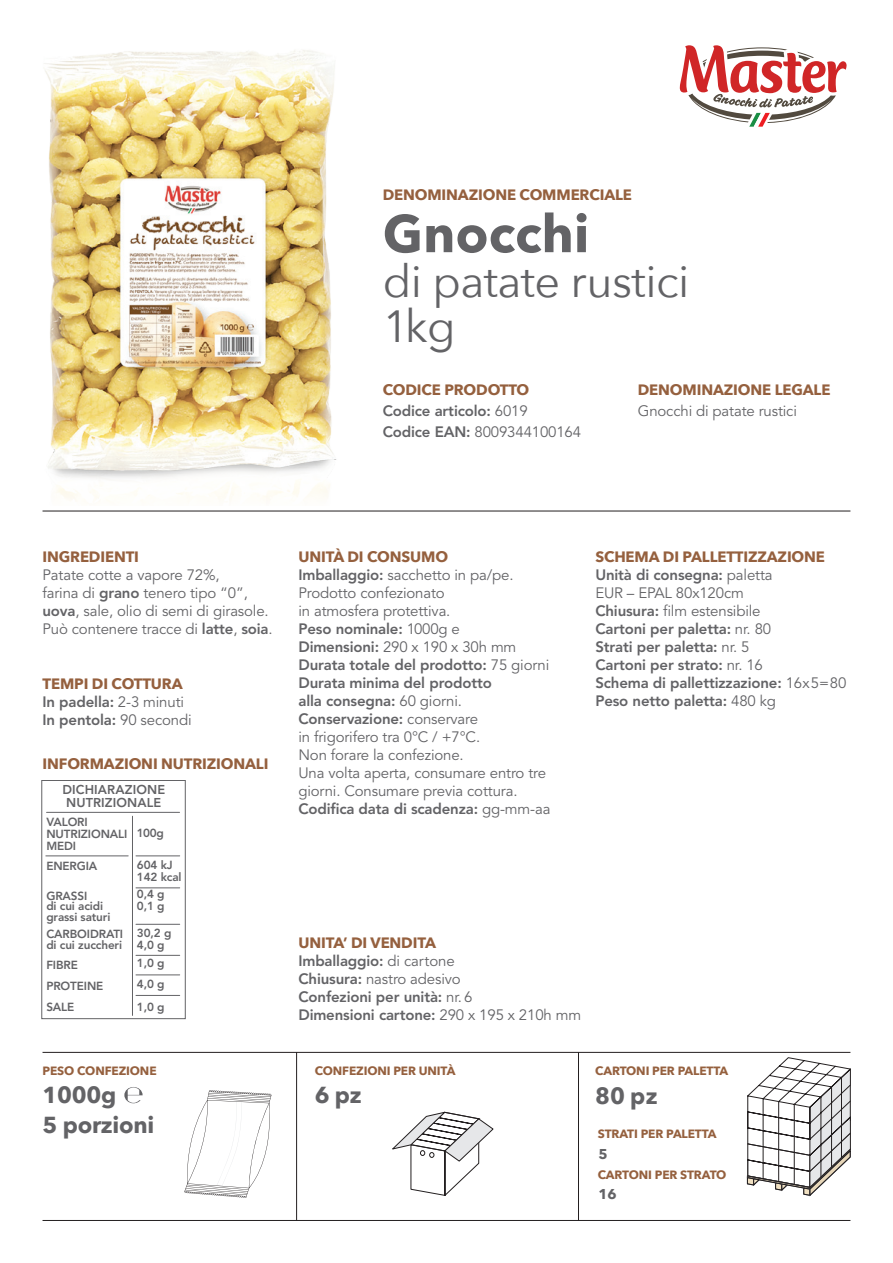
<style>
.page{position:relative;width:893px;height:1263px;background:#fff}
.page>*{position:absolute;margin:0;border:0;box-sizing:border-box;transform-origin:0 0}
.t1{font:700 52.5px "Avenir Next";color:#636366}
.t2{font:45px/45px "Avenir Next";letter-spacing:-.01em;color:#636366}
.t3{font:700 23.1px/30.3px "Avenir Next";letter-spacing:-.01em;color:#636366}
.t4{font:15px/18px "Avenir";letter-spacing:-.01em;color:#636366}
.t5{font:800 15px/18px "Avenir";letter-spacing:-.01em;color:#636366}
.t6{font:700 15px "Avenir Next";letter-spacing:-.01em;color:#95603e}
.t7{font:700 14.25px "Avenir Next";color:#636366}
.t8{font:800 12.75px/13.5px "Avenir";letter-spacing:.01em;color:#636366}
.t9{font:700 12px "Avenir Next";letter-spacing:-.01em;color:#95603e}
.t10{font:800 11.7px/12px "Avenir";letter-spacing:-.01em;color:#636366}
.s1{font-weight:400}
.s2{font-weight:800}
</style>
<div class="page">
<hr style="left:43px;top:511px;width:807px;height:1px;background:#231f20">
<svg style="left:124px;top:1087px;width:19px;height:16px"></svg>
<hr style="left:43px;top:1052px;width:807px;height:1px;background:#231f20">
<hr style="left:43px;top:1220px;width:807px;height:1px;background:#231f20">
<hr style="left:296px;top:1052px;width:1px;height:168px;background:#231f20">
<hr style="left:578px;top:1052px;width:1px;height:168px;background:#231f20">
<svg style="left:679px;top:45px;width:168px;height:82px"></svg>
<svg style="left:184px;top:1090px;width:87px;height:108px"></svg>
<svg style="left:392px;top:1111px;width:102px;height:85px"></svg>
<svg style="left:747px;top:1057px;width:104px;height:139px"></svg>
<hr style="left:850px;top:1085px;width:1px;height:36px;background:#231f20">
<hr style="left:136px;top:955px;width:44px;height:1px;background:#636366">
<hr style="left:136px;top:974px;width:44px;height:1px;background:#636366">
<hr style="left:136px;top:995px;width:44px;height:1px;background:#636366">
<hr style="left:46px;top:855px;width:82px;height:1px;background:#636366">
<hr style="left:136px;top:855px;width:44px;height:1px;background:#636366">
<hr style="left:47px;top:812px;width:133px;height:1px;background:#636366">
<hr style="left:136px;top:887px;width:44px;height:1px;background:#636366">
<hr style="left:132px;top:816px;width:1px;height:199px;background:#636366">
<hr style="left:136px;top:924px;width:44px;height:1px;background:#636366">
<div style="left:41px;top:780px;width:145px;height:239px;border:1px solid #636366"></div>
<img style="left:44px;top:50px;width:293px;height:450px">
<p class="t6" style="left:383px;top:181px;width:251px">DENOMINAZIONE COMMERCIALE</p>
<h1 class="t1" style="left:383px;top:188px;width:208px">GNOCCHI</h1>
<h2 class="t2" style="left:383px;top:257px;width:308px">di patate rustici<br>1kg</h2>
<p class="t6" style="left:383px;top:377px;width:148px">CODICE PRODOTTO</p>
<p class="t5" style="left:383px;top:400px;width:200px;line-height:21px">Codice articolo: <span class="s1">6019<br></span>Codice EAN: <span class="s1">8009344100164</span></p>
<p class="t6" style="left:638px;top:377px;width:194px">DENOMINAZIONE LEGALE</p>
<p class="t4" style="left:638px;top:402px;width:161px">Gnocchi di patate rustici</p>
<p class="t6" style="left:43px;top:544px;width:67px">INGREDIENTI</p>
<p class="t4" style="left:43px;top:567px;width:232px">Patate cotte a vapore 72%,<br>farina di <span class="s2">grano</span> tenero tipo “0”, <span class="s2">uova</span>, sale, olio di semi di girasole.<br>Può contenere tracce di <span class="s2">latte</span>, <span class="s2">soia</span>.</p>
<p class="t6" style="left:43px;top:670px;width:10px">TEMPI</p>
<p class="t6" style="left:92px;top:670px;width:31px">DI COTT</p>
<p class="t6" style="left:151px;top:670px;width:22px">URA</p>
<p class="t5" style="left:43px;top:692px;width:151px">In padella: <span class="s1">2-3 minuti<br></span>In pentola: <span class="s1">90 secondi</span></p>
<p class="t6" style="left:43px;top:750px;width:36px">IN FORMAZIONI</p>
<p class="t6" style="left:161px;top:750px;width:32px">NUTRIZIONALI</p>
<p class="t8" style="left:62px;top:783px;width:104px">DICHIARAZIONE<br>NUTRIZIONALE</p>
<p class="t10" style="left:46px;top:816px;width:83px">VALORI<br>NUTRIZIONALI<br>MEDI</p>
<p class="t10" style="left:46px;top:859px;width:53px">ENERGIA</p>
<p class="t10" style="left:46px;top:890px;width:66px;line-height:10.5px">GRASSI<br>di cui acidi grassi saturi</p>
<p class="t10" style="left:46px;top:929px;width:78px;line-height:10.5px">CARBOIDRATI di cui zuccheri</p>
<p class="t10" style="left:46px;top:954px;width:59px;line-height:21px">FIBRE<br>PROTEINE<br>SALE</p>
<p class="t10" style="left:137px;top:827px;width:29px">100g</p>
<p class="t10" style="left:137px;top:859px;width:46px">604 kJ<br>142 kcal</p>
<p class="t10" style="left:137px;top:888px;width:29px">0,4 g<br>0,1 g</p>
<p class="t10" style="left:137px;top:927px;width:36px">30,2 g<br>4,0 g</p>
<p class="t10" style="left:137px;top:953px;width:29px;line-height:21px">1,0 g<br>4,0 g</p>
<p class="t10" style="left:137px;top:1001px;width:29px">1,0 g</p>
<p class="t9" style="left:43px;top:1060px;width:45px">PESOCON</p>
<p class="t9" style="left:105px;top:1060px;width:16px">FEZIONE</p>
<h3 class="t3" style="left:43px;top:1079px;width:113px">1000G<br>5 PORZIONI</h3>
<p class="t6" style="left:298px;top:544px;width:81px">UNITÀ DI CON</p>
<p class="t6" style="left:402px;top:544px;width:34px">SUMO</p>
<p class="t4" style="left:298px;top:567px;width:254px"><span class="s2">Imballaggio:</span> sacchetto in pa/pe.<br>Prodotto confezionato<br>in atmosfera protettiva.<br><span class="s2">Peso nominale:</span> 1000g e<br><span class="s2">Dimensioni:</span> 290 x 190 x 30h mm<br><span class="s2">Durata totale del prodotto:</span> 75 giorni<br><span class="s2">Durata minima del prodotto<br>alla consegna:</span> 60 giorni.<br><span class="s2">Conservazione:</span> conservare<br>in frigorifero tra 0°C / +7°C.<br>Non forare la confezione.<br>Una volta aperta, consumare entro tre giorni. Consumare previa cottura.<br><span class="s2">Codifica data di scadenza:</span> gg-mm-aa</p>
<p class="t6" style="left:595px;top:544px;width:43px">SCHEMA</p>
<p class="t6" style="left:663px;top:544px;width:30px">DI PALLETTIZZAZIONE</p>
<p class="t5" style="left:595px;top:566px;width:253px">Unità di consegna: <span class="s1">paletta<br>EUR – EPAL 80x120cm<br></span>Chiusura: <span class="s1">film estensibile<br></span>Cartoni per paletta: <span class="s1">nr. 80<br></span>Strati per paletta: <span class="s1">nr. 5<br></span>Cartoni per strato: <span class="s1">nr. 16<br></span>Schema di pallettizzazione: <span class="s1">16x5=80<br></span>Peso netto paletta: <span class="s1">480 kg</span></p>
<p class="t6" style="left:298px;top:929px;width:21px">UNITA</p>
<p class="t6" style="left:343px;top:929px;width:78px">’ DI VEN DITA</p>
<p class="t5" style="left:298px;top:951px;width:284px">Imballaggio: <span class="s1">di cartone<br></span>Chiusura: <span class="s1">nastro adesivo<br></span>Confezioni per unità: <span class="s1">nr.6<br></span>Dimensioni cartone: <span class="s1">290 x 195 x 210h mm</span></p>
<p class="t9" style="left:315px;top:1060px;width:10px">CON</p>
<p class="t9" style="left:342px;top:1060px;width:15px">FEZIONI</p>
<p class="t9" style="left:393px;top:1060px;width:9px">PER</p>
<p class="t9" style="left:419px;top:1060px;width:38px">UNITÀ</p>
<h3 class="t3" style="left:315px;top:1079px;width:49px">6 PZ</h3>
<p class="t9" style="left:595px;top:1060px;width:9px">CARTONI</p>
<p class="t9" style="left:652px;top:1060px;width:9px">PER</p>
<p class="t9" style="left:678px;top:1060px;width:9px">PALETTA</p>
<h3 class="t3" style="left:595px;top:1080px;width:64px">80 PZ</h3>
<p class="t7" style="left:598px;top:1141px;width:11px">5</p>
<p class="t7" style="left:598px;top:1181px;width:20px">16</p>
<p class="t9" style="left:598px;top:1123px;width:15px">STRATI</p>
<p class="t9" style="left:641px;top:1123px;width:9px">PER</p>
<p class="t9" style="left:666px;top:1123px;width:9px">PALETTA</p>
<p class="t9" style="left:598px;top:1164px;width:9px">CARTONI</p>
<p class="t9" style="left:655px;top:1164px;width:9px">PER</p>
<p class="t9" style="left:680px;top:1164px;width:16px">STRATO</p>
</div>
